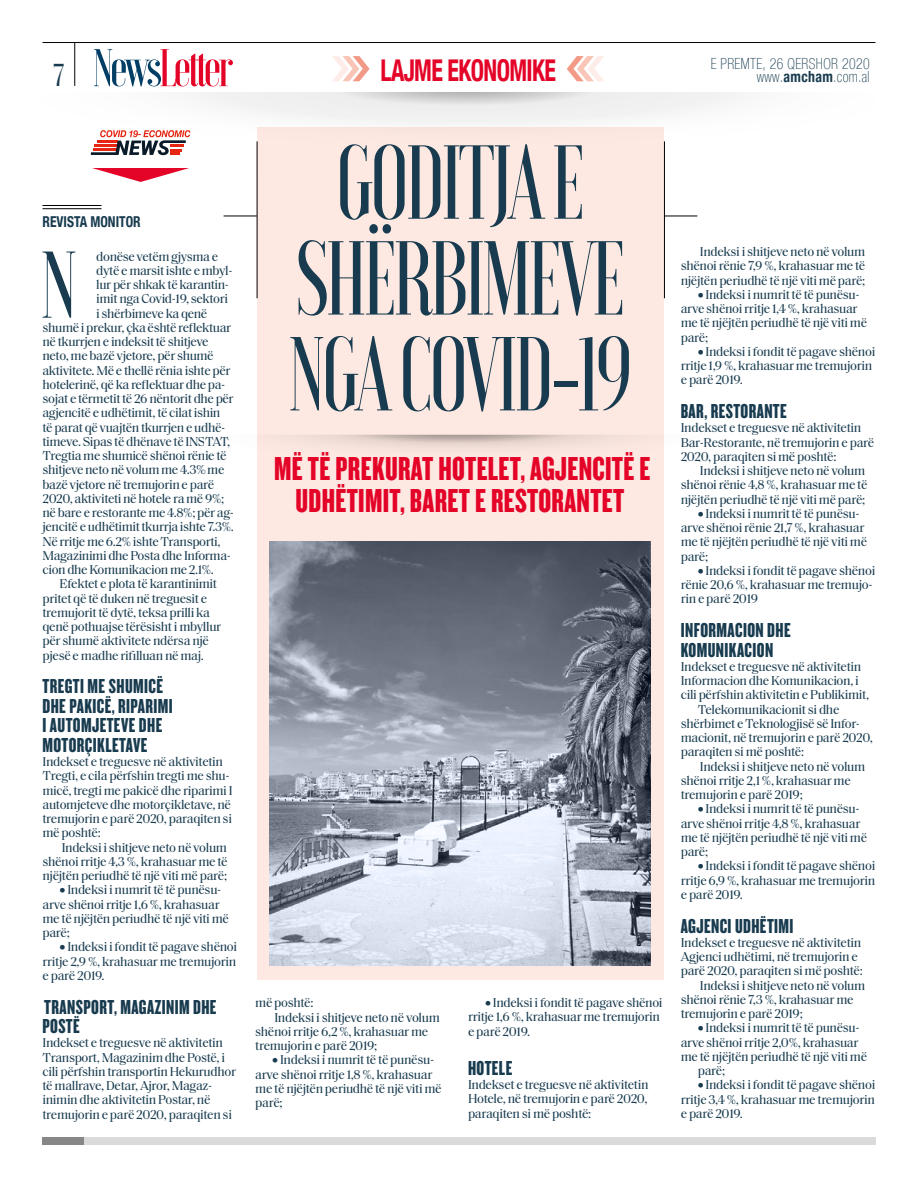
<style>
.page{position:relative;width:918px;height:1188px;background:#fff}
.page>*{position:absolute;margin:0;border:0;box-sizing:border-box;transform-origin:0 0}
.t1{font:500 104.85px/95.8px "Voga";letter-spacing:-.04em;color:#183b4f;text-align:center;scale:.9 1}
.t2{font:500 94.5px "Voga";color:#183b4f}
.t3{font:34.5px/31.5px "Knockout HTF68 Full Featherwt";letter-spacing:.01em;color:#e40428;text-align:center}
.t4{font:500 31.5px "Voga";color:#183b4f}
.t5{font:700 condensed 30px "Helvetica Neue LT Com";letter-spacing:-.025em;color:#e40428;scale:.8 1}
.t6{font:21px/19.5px "Knockout HTF68 Full Featherwt";letter-spacing:.02em;color:#183b4f}
.t7{font:100 condensed 15.3px/13px "Helvetica Neue LT Com";letter-spacing:.025em;color:#183b4f;text-align:right;scale:.9 1}
.t8{font:700 condensed 15px "Helvetica Neue LT Com";color:#183b4f;scale:.9 1}
.t9{font:13.05px/14.2px "Saol Text";letter-spacing:-.025em;color:#183b4f}
.s1{font-weight:700}
</style>
<div class="page">
<div style="left:257px;top:127px;width:407px;height:853px;background:#fde9e2"></div>
<div style="left:83px;top:1137px;width:792px;height:8px;background:#dadada"></div>
<div style="left:43px;top:1137px;width:41px;height:8px;background:#878787"></div>
<hr style="left:257px;top:141px;width:1px;height:157px;background:#000">
<hr style="left:224px;top:216px;width:33px;height:1px;background:#000">
<hr style="left:664px;top:141px;width:1px;height:157px;background:#000">
<hr style="left:664px;top:216px;width:33px;height:1px;background:#000">
<svg style="left:116px;top:175px;width:49px;height:7px"></svg>
<svg style="left:269px;top:541px;width:382px;height:425px;background:#929aa7"></svg>
<hr style="left:43px;top:205px;width:58px;height:1px;background:#000">
<hr style="left:43px;top:208px;width:58px;height:1px;background:#000">
<img style="left:90px;top:92px;width:651px;height:83px">
<hr style="left:74px;top:43px;width:1px;height:43px;background:#000">
<svg style="left:94px;top:49px;width:139px;height:37px"></svg>
<hr style="left:43px;top:42px;width:832px;height:1px;background:#000">
<svg style="left:332px;top:56px;width:38px;height:25px"></svg>
<svg style="left:567px;top:56px;width:37px;height:25px"></svg>
<h3 class="t4" style="left:53px;top:57px;width:12px">7</h3>
<p class="t7" style="left:711px;top:57px;width:178px">E PREMTE, 26 QERSHOR 2020 www.<span class="s1">amcham</span>.com.al</p>
<h3 class="t5" style="left:381px;top:53px;width:221px">LAJME EKONOMIKE</h3>
<p class="t8" style="left:43px;top:213px;width:111px">REVISTA MONITOR</p>
<h2 class="t2" style="left:40px;top:232px;width:39px">N</h2>
<p class="t9" style="left:96px;top:248px;width:123px">donëse vetëm gjysma e</p>
<p class="t9" style="left:96px;top:262px;width:138px">dytë e marsit ishte e mbyl-</p>
<p class="t9" style="left:96px;top:277px;width:134px">lur për shkak të karantin-</p>
<p class="t9" style="left:96px;top:291px;width:133px">imit nga Covid-19, sektori</p>
<p class="t9" style="left:96px;top:305px;width:113px">i shërbimeve ka qenë</p>
<p class="t9" style="left:43px;top:319px;width:190px">shumë i prekur, çka është reflektuar</p>
<p class="t9" style="left:43px;top:334px;width:168px">në tkurrjen e indeksit të shitjeve</p>
<p class="t9" style="left:43px;top:348px;width:173px">neto, me bazë vjetore, për shumë</p>
<p class="t9" style="left:43px;top:362px;width:189px">aktivitete. Më e thellë rënia ishte për</p>
<p class="t9" style="left:43px;top:376px;width:184px">hotelerinë, që ka reflektuar dhe pa-</p>
<p class="t9" style="left:43px;top:391px;width:193px">sojat e tërmetit të 26 nëntorit dhe për</p>
<p class="t9" style="left:43px;top:405px;width:179px">agjencitë e udhëtimit, të cilat ishin</p>
<p class="t9" style="left:43px;top:419px;width:184px">të parat që vuajtën tkurrjen e udhë-</p>
<p class="t9" style="left:43px;top:433px;width:189px">timeve. Sipas të dhënave të INSTAT,</p>
<p class="t9" style="left:43px;top:448px;width:186px">Tregtia me shumicë shënoi rënie të</p>
<p class="t9" style="left:43px;top:462px;width:183px">shitjeve neto në volum me 4.3% me</p>
<p class="t9" style="left:43px;top:476px;width:173px">bazë vjetore në tremujorin e parë</p>
<p class="t9" style="left:43px;top:490px;width:183px">2020, aktiviteti në hotele ra më 9%;</p>
<p class="t9" style="left:43px;top:505px;width:193px">në bare e restorante me 4.8%; për ag-</p>
<p class="t9" style="left:43px;top:519px;width:193px">jencitë e udhëtimit tkurrja ishte 7.3%.</p>
<p class="t9" style="left:43px;top:533px;width:180px">Në rritje me 6.2% ishte Transporti,</p>
<p class="t9" style="left:43px;top:547px;width:190px">Magazinimi dhe Posta dhe Informa-</p>
<p class="t9" style="left:43px;top:562px;width:173px">cion dhe Komunikacion me 2.1%.</p>
<p class="t9" style="left:60px;top:576px;width:159px">Efektet e plota të karantinimit</p>
<p class="t9" style="left:43px;top:590px;width:166px">pritet që të duken në treguesit e</p>
<p class="t9" style="left:43px;top:604px;width:169px">tremujorit të dytë, teksa prilli ka</p>
<p class="t9" style="left:43px;top:619px;width:180px">qenë pothuajse tërësisht i mbyllur</p>
<p class="t9" style="left:43px;top:633px;width:168px">për shumë aktivitete ndërsa një</p>
<p class="t9" style="left:43px;top:647px;width:163px">pjesë e madhe rifilluan në maj.</p>
<h3 class="t6" style="left:43px;top:677px;width:132px">TREGTI ME SHUMICË<br>DHE PAKICË, RIPARIMI<br>I AUTOMJETEVE DHE<br>MOTORÇIKLETAVE</h3>
<p class="t9" style="left:43px;top:754px;width:192px">Indekset e treguesve në aktivitetin<br>Tregti, e cila përfshin tregti me shu&shy;micë, tregti me pakicë dhe riparimi I automjeteve dhe motorçikletave, në tremujorin e parë 2020, paraqiten si më poshtë:</p>
<p class="t9" style="left:43px;top:839px;width:187px;text-align:justify;text-indent:19px">Indeksi i shitjeve neto në volum shënoi rritje 4,3 %, krahasuar me të njëjtën periudhë të një viti më parë;</p>
<p class="t9" style="left:43px;top:882px;width:188px;text-indent:17px">• Indeksi i numrit të të punësu&shy;arve shënoi rritje 1,6 %, krahasuar me të njëjtën periudhë të një viti më parë;</p>
<p class="t9" style="left:43px;top:939px;width:196px;text-align:justify;text-indent:17px">• Indeksi i fondit të pagave shënoi rritje 2,9 %, krahasuar me tremujorin e parë 2019.</p>
<h3 class="t6" style="left:43px;top:997px;width:176px">TRANSPORT, MAGAZINIM DHE<br>POSTË</h3>
<p class="t9" style="left:43px;top:1035px;width:195px">Indekset e treguesve në aktivitetin Transport, Magazinim dhe Postë, i cili përfshin transportin Hekurudhor të mallrave, Detar, Ajror, Magaz&shy;inimin dhe aktivitetin Postar, në tremujorin e parë 2020, paraqiten si</p>
<h1 class="t1" style="left:288px;top:131px;width:384px">GODITJA E<br>SHËRBIMEVE<br>NGA COVID-19</h1>
<h3 class="t3" style="left:274px;top:454px;width:378px">MË TË PREKURAT HOTELET, AGJENCITË E<br>UDHËTIMIT, BARET E RESTORANTET</h3>
<p class="t9" style="left:255px;top:995px;width:60px">më poshtë:</p>
<p class="t9" style="left:274px;top:1009px;width:167px">Indeksi i shitjeve neto në volum</p>
<p class="t9" style="left:255px;top:1023px;width:175px">shënoi rritje 6,2 %, krahasuar me</p>
<p class="t9" style="left:255px;top:1038px;width:124px">tremujorin e parë 2019;</p>
<p class="t9" style="left:255px;top:1052px;width:188px;text-indent:17px">• Indeksi i numrit të të punësu&shy;arve shënoi rritje 1,8 %, krahasuar me të njëjtën periudhë të një viti më parë;</p>
<p class="t9" style="left:468px;top:995px;width:196px;text-indent:17px">• Indeksi i fondit të pagave shënoi rritje 1,6 %, krahasuar me tremujorin e parë 2019.</p>
<h3 class="t6" style="left:468px;top:1058px;width:46px">HOTELE</h3>
<p class="t9" style="left:468px;top:1077px;width:182px;text-align:justify">Indekset e treguesve në aktivitetin Hotele, në tremujorin e parë 2020, paraqiten si më poshtë:</p>
<p class="t9" style="left:681px;top:244px;width:186px;text-align:justify;text-indent:19px">Indeksi i shitjeve neto në volum shënoi rënie 7,9 %, krahasuar me të njëjtën periudhë të një viti më parë;</p>
<p class="t9" style="left:681px;top:286px;width:188px;text-indent:17px">• Indeksi i numrit të të punësu&shy;arve shënoi rritje 1,4 %, krahasuar me të njëjtën periudhë të një viti më parë;</p>
<p class="t9" style="left:681px;top:343px;width:196px;text-indent:17px">• Indeksi i fondit të pagave shënoi rritje 1,9 %, krahasuar me tremujorin e parë 2019.</p>
<h3 class="t6" style="left:681px;top:402px;width:108px">BAR, RESTORANTE</h3>
<p class="t9" style="left:681px;top:420px;width:195px">Indekset e treguesve në aktivitetin<br>Bar-Restorante, në tremujorin e parë<br>2020, paraqiten si më poshtë:</p>
<p class="t9" style="left:681px;top:463px;width:188px;text-indent:19px">Indeksi i shitjeve neto në volum shënoi rënie 4,8 %, krahasuar me të njëjtën periudhë të një viti më parë;</p>
<p class="t9" style="left:681px;top:505px;width:188px;text-indent:17px">• Indeksi i numrit të të punësu&shy;arve shënoi rënie 21,7 %, krahasuar me të njëjtën periudhë të një viti më parë;</p>
<p class="t9" style="left:681px;top:562px;width:196px;text-indent:17px">• Indeksi i fondit të pagave shënoi rënie 20,6 %, krahasuar me tremujo&shy;rin e parë 2019</p>
<h3 class="t6" style="left:681px;top:621px;width:111px">INFORMACION DHE<br>KOMUNIKACION</h3>
<p class="t9" style="left:681px;top:658px;width:182px">Indekset e treguesve në aktivitetin</p>
<p class="t9" style="left:681px;top:673px;width:180px">Informacion dhe Komunikacion, i</p>
<p class="t9" style="left:681px;top:687px;width:190px">cili përfshin aktivitetin e Publikimit,</p>
<p class="t9" style="left:698px;top:701px;width:143px">Telekomunikacionit si dhe</p>
<p class="t9" style="left:681px;top:715px;width:181px">shërbimet e Teknologjisë së Infor-</p>
<p class="t9" style="left:681px;top:730px;width:194px">macionit, në tremujorin e parë 2020,</p>
<p class="t9" style="left:681px;top:744px;width:125px">paraqiten si më poshtë:</p>
<p class="t9" style="left:700px;top:758px;width:167px">Indeksi i shitjeve neto në volum</p>
<p class="t9" style="left:681px;top:772px;width:172px">shënoi rritje 2,1 %, krahasuar me</p>
<p class="t9" style="left:681px;top:787px;width:124px">tremujorin e parë 2019;</p>
<p class="t9" style="left:681px;top:801px;width:188px;text-indent:17px">• Indeksi i numrit të të punësu&shy;arve shënoi rritje 4,8 %, krahasuar me të njëjtën periudhë të një viti më parë;</p>
<p class="t9" style="left:681px;top:858px;width:196px;text-align:justify;text-indent:17px">• Indeksi i fondit të pagave shënoi rritje 6,9 %, krahasuar me tremujorin e parë 2019.</p>
<h3 class="t6" style="left:681px;top:916px;width:114px">AGJENCI UDHËTIMI</h3>
<p class="t9" style="left:681px;top:934px;width:182px">Indekset e treguesve në aktivitetin</p>
<p class="t9" style="left:681px;top:949px;width:179px">Agjenci udhëtimi, në tremujorin e</p>
<p class="t9" style="left:681px;top:963px;width:184px">parë 2020, paraqiten si më poshtë:</p>
<p class="t9" style="left:700px;top:977px;width:167px">Indeksi i shitjeve neto në volum</p>
<p class="t9" style="left:681px;top:991px;width:174px">shënoi rënie 7,3 %, krahasuar me</p>
<p class="t9" style="left:681px;top:1006px;width:124px">tremujorin e parë 2019;</p>
<p class="t9" style="left:698px;top:1020px;width:163px">• Indeksi i numrit të të punësu-</p>
<p class="t9" style="left:681px;top:1034px;width:179px">arve shënoi rritje 2,0%, krahasuar</p>
<p class="t9" style="left:681px;top:1048px;width:188px">me të njëjtën periudhë të një viti më</p>
<p class="t9" style="left:698px;top:1063px;width:29px">parë;</p>
<p class="t9" style="left:681px;top:1077px;width:196px;text-align:justify;text-indent:17px">• Indeksi i fondit të pagave shënoi rritje 3,4 %, krahasuar me tremujorin e parë 2019.</p>
</div>
